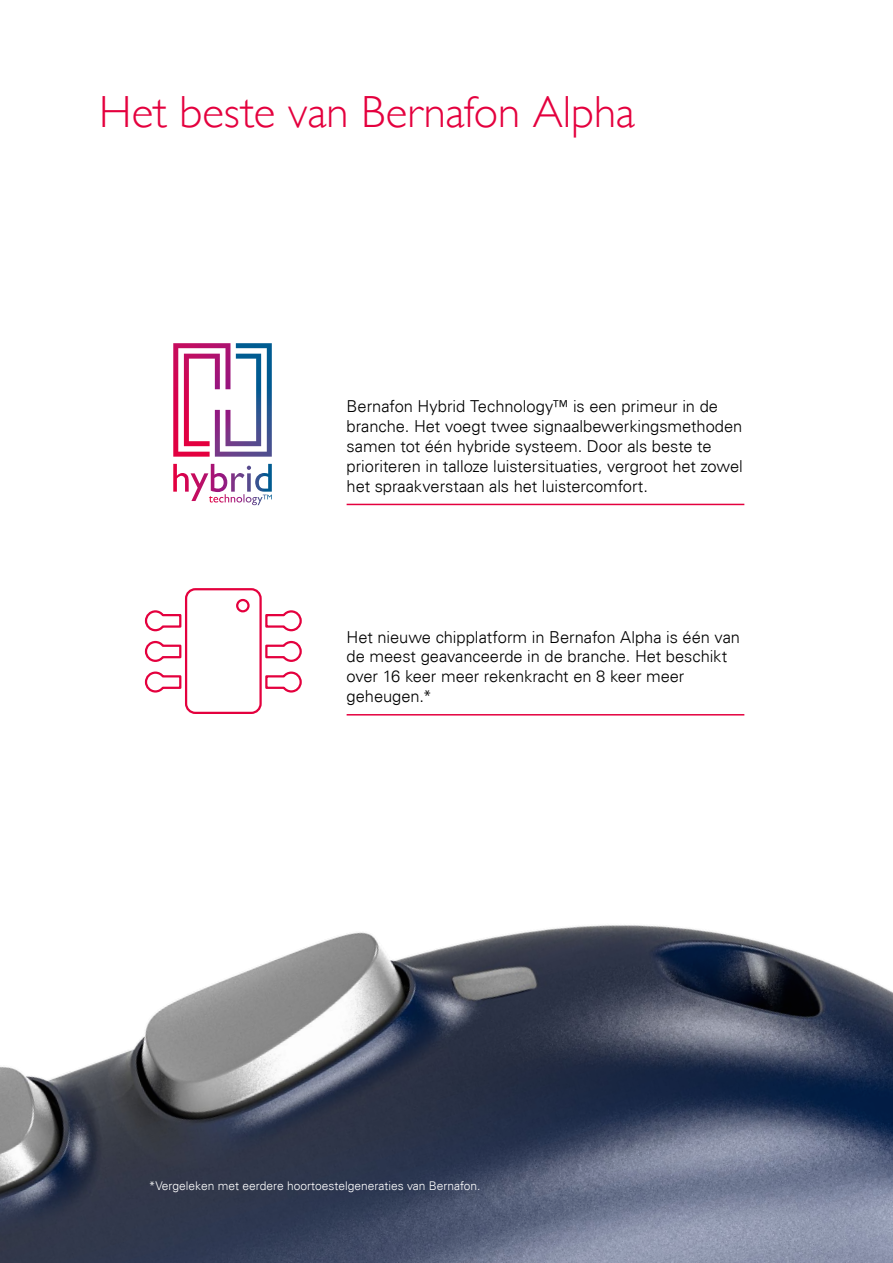
<style>
.page{position:relative;width:893px;height:1263px;background:#fff}
.page>*{position:absolute;margin:0;border:0;box-sizing:border-box;transform-origin:0 0}
.t1{font:300 45px "Gill Sans";color:#e4003e}
.t2{font:300 16.5px/19.8px "Univers Com 45";letter-spacing:-.005em;color:#000}
.t3{font:300 12px "Univers Com 45";color:#fff}
</style>
<div class="page">
<svg style="left:173px;top:343px;width:99px;height:114px"></svg>
<svg style="left:173px;top:464px;width:99px;height:41px"></svg>
<svg style="left:144px;top:588px;width:158px;height:104px"></svg>
<img style="left:0;top:692px;width:893px;height:571px">
<hr style="left:347px;top:504px;width:397px;height:1px;background:#e4003e">
<hr style="left:347px;top:714px;width:397px;height:1px;background:#e4003e">
<h1 class="t1" style="left:99px;top:77px;width:537px">Het beste van Bernafon Alpha</h1>
<p class="t2" style="left:347px;top:397px;width:398px">Bernafon Hybrid Technology™ is een primeur in de branche. Het voegt twee signaalbewerkingsmethoden samen tot één hybride systeem. Door als beste te prioriteren in talloze luistersituaties, vergroot het zowel het spraakverstaan als het luistercomfort.</p>
<p class="t2" style="left:347px;top:627px;width:395px">Het nieuwe chipplatform in Bernafon Alpha is één van de meest geavanceerde in de branche. Het beschikt over 16 keer meer rekenkracht en 8 keer meer geheugen.*</p>
<p class="t3" style="left:149px;top:1178px;width:333px">*Vergeleken met eerdere hoortoestelgeneraties van Bernafon.</p>
</div>
